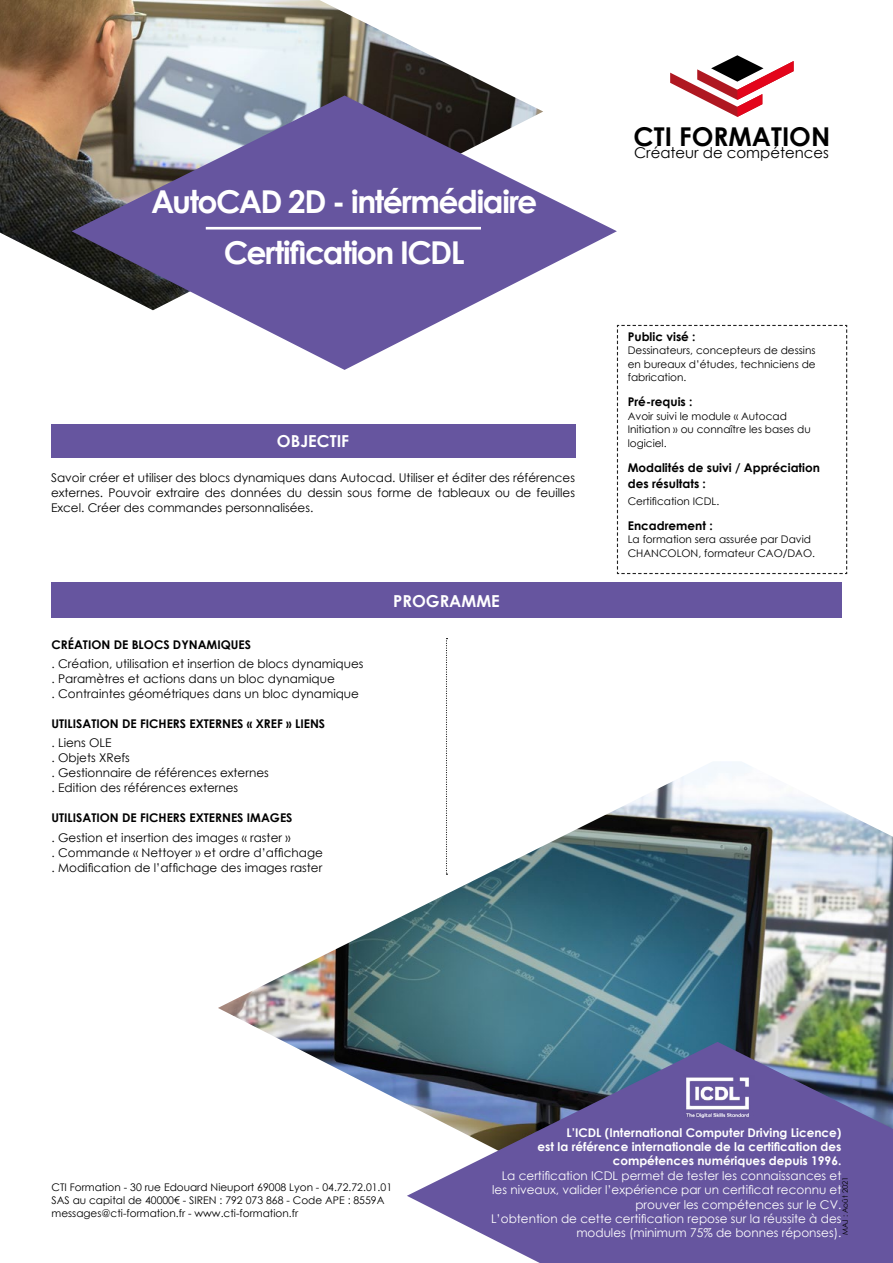
<style>
.page{position:relative;width:893px;height:1263px;background:#fff}
.page>*{position:absolute;margin:0;border:0;box-sizing:border-box;transform-origin:0 0}
.t1{font:700 31.5px/51px "Century Gothic";letter-spacing:-.045em;color:#fff;text-align:center}
.t2{font:700 25.95px "Century Gothic";color:#000}
.t3{font:700 16.5px "Century Gothic";color:#fff}
.t4{font:14.85px "Century Gothic";color:#000}
.t5{font:12px/15px "Century Gothic";color:#000}
.t6{font:12px/14.4px "Century Gothic";color:#fff;text-align:right}
.t7{font:700 12px/16.5px "Century Gothic";color:#000}
.t8{font:700 12px/14.4px "Century Gothic";color:#fff;text-align:right}
.t9{font:10.5px/13.5px "Century Gothic";color:#000}
.t10{font:7.5px "Century Gothic";color:#000}
</style>
<div class="page">
<img style="left:218px;top:762px;width:675px;height:342px">
<svg style="left:407px;top:1042px;width:486px;height:221px;background:#6c689b"></svg>
<img style="left:677px;top:1068px;width:80px;height:52px">
<div style="left:51px;top:583px;width:791px;height:35px;background:#66559f"></div>
<svg style="left:446px;top:638px;width:1px;height:237px"></svg>
<img style="left:0;top:0;width:512px;height:269px">
<svg style="left:72px;top:96px;width:545px;height:274px;fill:#66559f"></svg>
<hr style="left:206px;top:227px;width:275px;height:3px;background:#fff">
<div style="left:51px;top:424px;width:524px;height:34px;background:#66559f"></div>
<svg style="left:670px;top:55px;width:124px;height:62px"></svg>
<svg style="left:616px;top:324px;width:232px;height:251px"></svg>
<h1 class="t1" style="left:151px;top:175px;width:387px">AutoCAD 2D - intérmédiaire<br>Certification ICDL</h1>
<h3 class="t3" style="left:277px;top:429px;width:74px">OBJECTIF</h3>
<p class="t5" style="left:51px;top:470px;width:526px;text-align:justify">Savoir créer et utiliser des blocs dynamiques dans Autocad. Utiliser et éditer des références externes. Pouvoir extraire des données du dessin sous forme de tableaux ou de feuilles Excel. Créer des commandes personnalisées.</p>
<p class="t7" style="left:52px;top:636px;width:201px">CRÉATION DE BLOCS DYNAMIQUES</p>
<p class="t5" style="left:52px;top:656px;width:313px">. Création, utilisation et insertion de blocs dynamiques . Paramètres et actions dans un bloc dynamique<br>. Contraintes géométriques dans un bloc dynamique</p>
<p class="t7" style="left:52px;top:715px;width:275px">UTILISATION DE FICHERS EXTERNES « XREF » LIENS</p>
<p class="t5" style="left:52px;top:735px;width:219px">. Liens OLE<br>. Objets XRefs<br>. Gestionnaire de références externes . Edition des références externes</p>
<p class="t7" style="left:52px;top:809px;width:242px">UTILISATION DE FICHERS EXTERNES IMAGES</p>
<p class="t5" style="left:52px;top:829px;width:273px">. Gestion et insertion des images « raster »<br>. Commande « Nettoyer » et ordre d’affichage . Modification de l’affichage des images raster</p>
<h3 class="t3" style="left:393px;top:588px;width:108px">PROGRAMME</h3>
<h2 class="t2" style="left:633px;top:116px;width:198px">CTI FORMATION</h2>
<p class="t4" style="left:634px;top:143px;width:196px">Créateur de compétences</p>
<p class="t7" style="left:628px;top:327px;width:69px">Public visé :</p>
<p class="t9" style="left:628px;top:343px;width:189px;text-align:justify">Dessinateurs, concepteurs de dessins en bureaux d’études, techniciens de fabrication.</p>
<p class="t7" style="left:628px;top:393px;width:66px">Pré-requis :</p>
<p class="t9" style="left:628px;top:409px;width:185px">Avoir suivi le module « Autocad<br>Initiation » ou connaître les bases du logiciel.</p>
<p class="t7" style="left:628px;top:458px;width:194px">Modalités de suivi / Appréciation des résultats :</p>
<p class="t9" style="left:628px;top:494px;width:93px">Certification ICDL.</p>
<p class="t7" style="left:628px;top:516px;width:86px">Encadrement :</p>
<p class="t9" style="left:628px;top:532px;width:189px">La formation sera assurée par David<br>CHANCOLON, formateur CAO/DAO.</p>
<p class="t9" style="left:52px;top:1181px;width:342px;line-height:12.6px">CTI Formation - 30 rue Edouard Nieuport 69008 Lyon - 04.72.72.01.01<br>SAS au capital de 40000€ - SIREN : 792 073 868 - Code APE : 8559A messages@cti-formation.fr - www.cti-formation.fr</p>
<p class="t8" style="left:538px;top:1124px;width:305px">L’ICDL (International Computer Driving Licence)<br>est la référence internationale de la certification des compétences numériques depuis 1996.</p>
<p class="t6" style="left:491px;top:1168px;width:352px">La certification ICDL permet de tester les connaissances et les niveaux, valider l’expérience par un certificat reconnu et prouver les compétences sur le CV.<br>L’obtention de cette certification repose sur la réussite à des modules (minimum 75% de bonnes réponses).</p>
<p class="t10" style="left:840px;top:1235px;width:60px;rotate:-90deg">MAJ : Août 2021</p>
</div>
